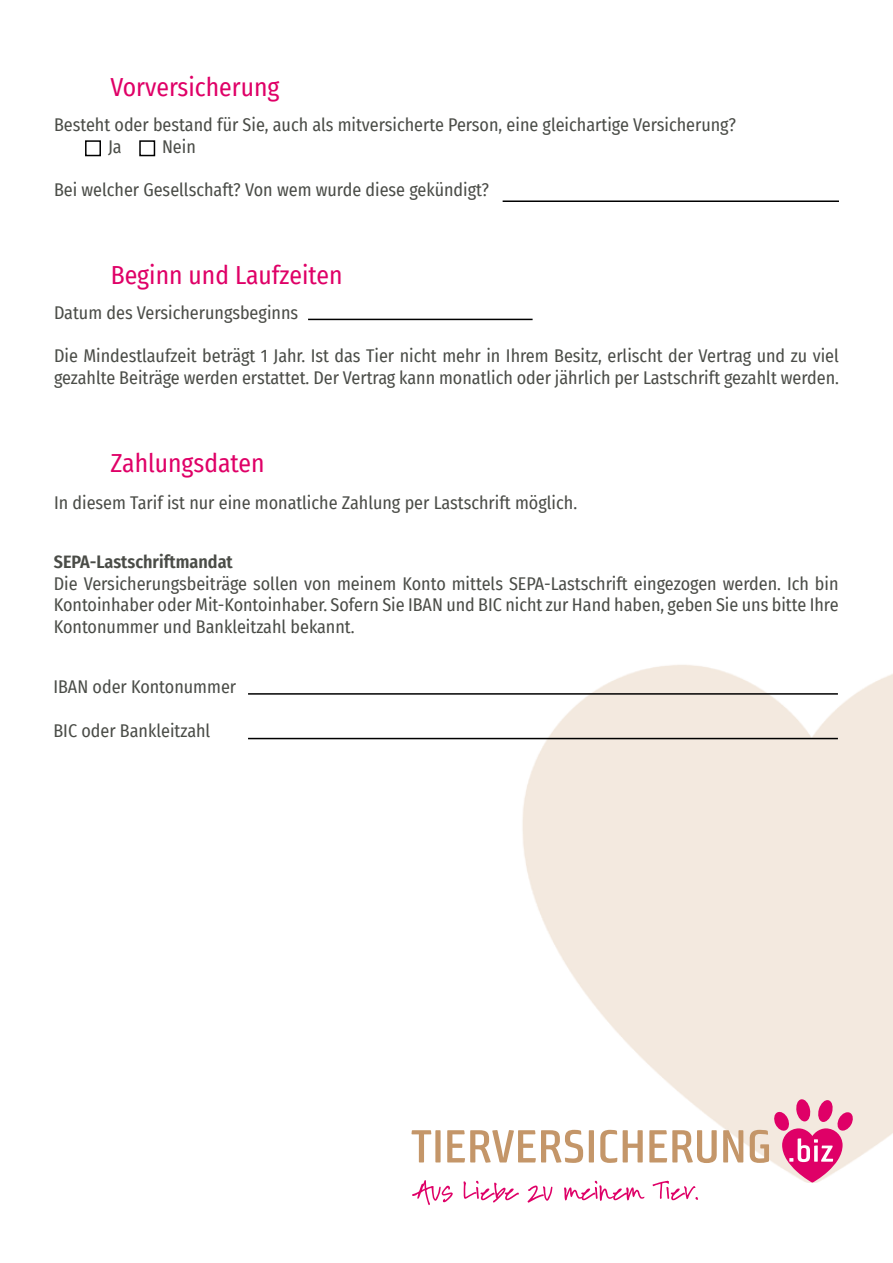
<style>
.page{position:relative;width:893px;height:1263px;background:#fff}
.page>*{position:absolute;margin:0;border:0;box-sizing:border-box;transform-origin:0 0}
.t1{font:25.5px "Fira Sans Condensed";color:#df0067}
.t2{font:18px/21.6px "Fira Sans Condensed";color:#4a4c47}
.t3{font:600 18px "Fira Sans Condensed";color:#4a4c47}
</style>
<div class="page">
<svg style="left:411px;top:1130px;width:20px;height:32px"></svg>
<div style="left:435px;top:1130px;width:6px;height:32px;background:#c49669"></div>
<svg style="left:447px;top:1130px;width:136px;height:33px"></svg>
<div style="left:589px;top:1130px;width:5px;height:32px;background:#c49669"></div>
<svg style="left:600px;top:1130px;width:17px;height:33px"></svg>
<svg style="left:623px;top:1130px;width:20px;height:32px"></svg>
<svg style="left:649px;top:1130px;width:68px;height:33px"></svg>
<svg style="left:723px;top:1130px;width:20px;height:32px"></svg>
<svg style="left:750px;top:1099px;width:104px;height:83px"></svg>
<svg style="left:412px;top:1180px;width:41px;height:25px"></svg>
<svg style="left:464px;top:1181px;width:55px;height:21px"></svg>
<svg style="left:527px;top:1185px;width:25px;height:17px"></svg>
<svg style="left:564px;top:1181px;width:80px;height:20px"></svg>
<svg style="left:653px;top:1181px;width:45px;height:19px"></svg>
<hr style="left:503px;top:200px;width:336px;height:2px;background:#000">
<div style="left:139px;top:140px;width:16px;height:16px;border:2px solid #000"></div>
<div style="left:85px;top:140px;width:16px;height:16px;border:2px solid #000"></div>
<hr style="left:308px;top:319px;width:225px;height:1px;background:#000">
<hr style="left:248px;top:693px;width:590px;height:2px;background:#000">
<hr style="left:248px;top:738px;width:590px;height:1px;background:#000">
<h1 class="t1" style="left:111px;top:72px;width:170px">Vorversicherung</h1>
<p class="t2" style="left:108px;top:114px;width:629px;text-indent:-54px">Besteht oder bestand für Sie, auch als mitversicherte Person, eine gleichartige Versicherung?<br>Ja</p>
<p class="t2" style="left:162px;top:136px;width:35px">Nein</p>
<p class="t2" style="left:54px;top:179px;width:437px">Bei welcher Gesellschaft? Von wem wurde diese gekündigt?</p>
<h1 class="t1" style="left:111px;top:260px;width:233px">Beginn und Laufzeiten</h1>
<p class="t2" style="left:54px;top:302px;width:246px">Datum des Versicherungsbeginns</p>
<p class="t2" style="left:54px;top:345px;width:786px">Die Mindestlaufzeit beträgt 1 Jahr. Ist das Tier nicht mehr in Ihrem Besitz, erlischt der Vertrag und zu viel gezahlte Beiträge werden erstattet. Der Vertrag kann monatlich oder jährlich per Lastschrift gezahlt werden.</p>
<h1 class="t1" style="left:111px;top:448px;width:155px">Zahlungsdaten</h1>
<p class="t2" style="left:54px;top:492px;width:525px">In diesem Tarif ist nur eine monatliche Zahlung per Lastschrift möglich.</p>
<p class="t3" style="left:54px;top:551px;width:181px">SEPA-Lastschriftmandat</p>
<p class="t2" style="left:54px;top:573px;width:786px;text-align:justify">Die Versicherungsbeiträge sollen von meinem Konto mittels SEPA-Lastschrift eingezogen werden. Ich bin Kontoinhaber oder Mit-Kontoinhaber. Sofern Sie IBAN und BIC nicht zur Hand haben, geben Sie uns bitte Ihre Kontonummer und Bankleitzahl bekannt.</p>
<p class="t2" style="left:53px;top:676px;width:184px">IBAN oder Kontonummer</p>
<p class="t2" style="left:53px;top:720px;width:158px">BIC oder Bankleitzahl</p>
</div>
